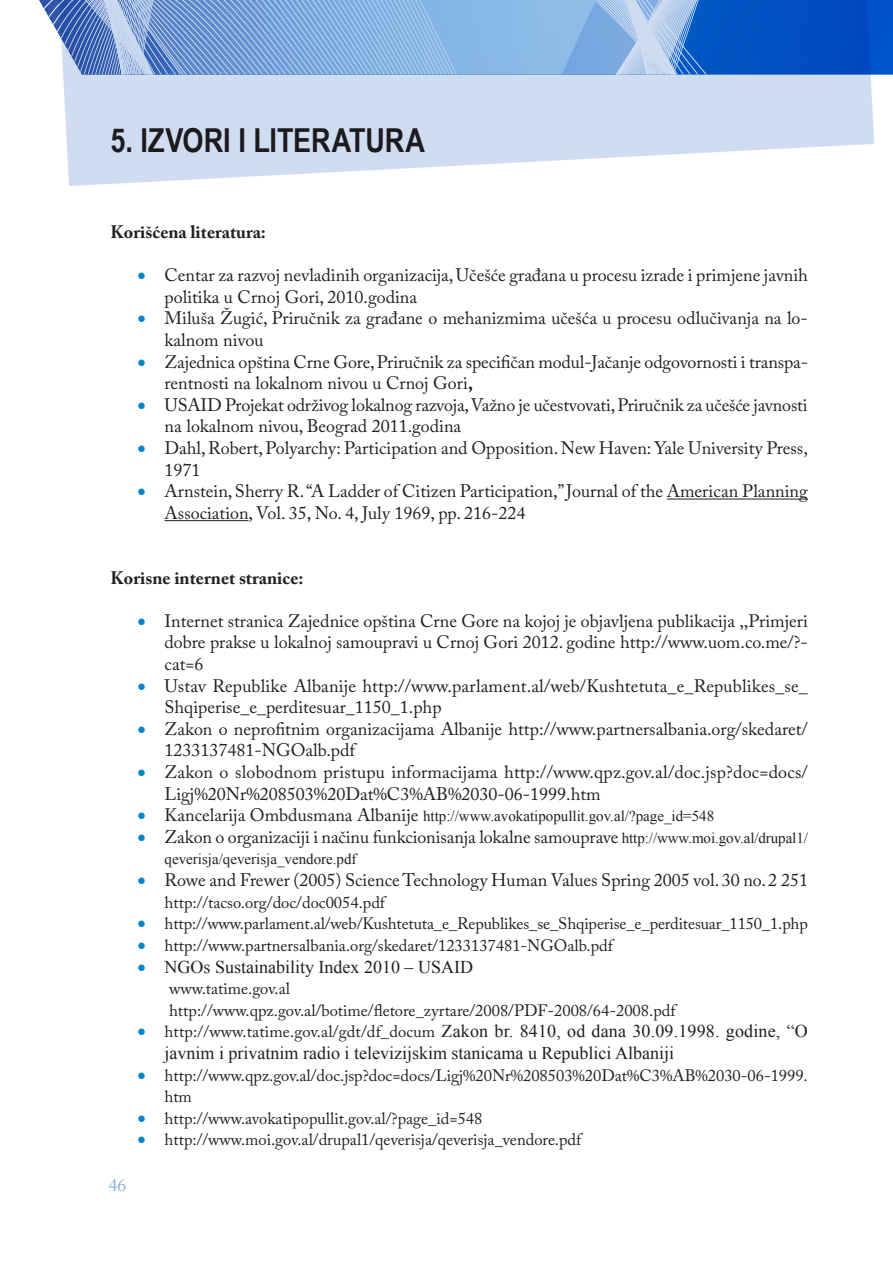
<style>
.page{position:relative;width:893px;height:1263px;background:#fff}
.page>*{position:absolute;margin:0;border:0;box-sizing:border-box;transform-origin:0 0}
.t1{font:700 33px "Arial Narrow";letter-spacing:-.005em;color:#231f20}
.t2{font:18px/21.6px "Adobe Caslon Pro";color:#231f20}
.t3{font:18px/21.6px "Times New Roman";color:#231f20}
.t4{font:700 18px "Adobe Caslon Pro";color:#231f20}
.t5{font:18px "Adobe Caslon Pro";color:#8ab1de}
.t6{font:16.5px/21.6px "Adobe Caslon Pro";color:#231f20}
.t7{font:15px "Times New Roman";color:#231f20}
.s1{color:#0685c8}
.s2{font-weight:700}
.s3{font-family:"Adobe Caslon Pro";font-size:18px}
.s4{font-family:"Times New Roman";font-size:15px}
.s5{font-family:"Adobe Caslon Pro";font-size:16.5px}
</style>
<div class="page">
<svg style="left:39px;top:0;width:854px;height:74px"></svg>
<hr style="left:667px;top:499px;width:141px;height:1px;background:#231f20">
<hr style="left:165px;top:520px;width:84px;height:1px;background:#231f20">
<svg style="left:56px;top:0;width:818px;height:186px;background:#acc5e8"></svg>
<h1 class="t1" style="left:111px;top:115px;width:316px">5. IZVORI I LITERATURA</h1>
<p class="t4" style="left:111px;top:221px;width:157px">Korišćena literatura:</p>
<p class="t2" style="left:165px;top:264px;width:645px;text-indent:-27px"><span class="s1">•</span> Centar za razvoj nevladinih organizacija, Učešće građana u procesu izrade i primjene javnih politika u Crnoj Gori, 2010.godina</p>
<p class="t2" style="left:165px;top:307px;width:645px;text-indent:-27px"><span class="s1">•</span> Miluša Žugić, Priručnik za građane o mehanizmima učešća u procesu odlučivanja na lo&shy;kalnom nivou</p>
<p class="t2" style="left:165px;top:351px;width:645px;text-indent:-27px"><span class="s1">•</span> Zajednica opština Crne Gore, Priručnik za specifičan modul-Jačanje odgovornosti i transpa&shy;rentnosti na lokalnom nivou u Crnoj Gori<span class="s2">,</span></p>
<p class="t2" style="left:165px;top:394px;width:644px;text-indent:-27px"><span class="s1">•</span> USAID Projekat održivog lokalnog razvoja, Važno je učestvovati, Priručnik za učešće javnosti na lokalnom nivou, Beograd 2011.godina</p>
<p class="t2" style="left:165px;top:437px;width:645px;text-indent:-27px"><span class="s1">•</span> Dahl, Robert, Polyarchy: Participation and Opposition. New Haven: Yale University Press,<br>1971</p>
<p class="t2" style="left:165px;top:480px;width:645px;text-indent:-27px"><span class="s1">•</span> Arnstein, Sherry R. “A Ladder of Citizen Participation,” Journal of the American Planning<br>Association, Vol. 35, No. 4, July 1969, pp. 216-224</p>
<p class="t4" style="left:111px;top:567px;width:194px">Korisne internet stranice:</p>
<p class="t2" style="left:164px;top:610px;width:645px;text-align:justify;text-indent:-27px"><span class="s1">•</span> Internet stranica Zajednice opština Crne Gore na kojoj je objavljena publikacija ,,Primjeri dobre prakse u lokalnoj samoupravi u Crnoj Gori 2012. godine http://www.uom.co.me/?- cat=6</p>
<p class="t2" style="left:164px;top:675px;width:645px;text-indent:-27px"><span class="s1">•</span> Ustav Republike Albanije http://www.parlament.al/web/Kushtetuta_e_Republikes_se_<br>Shqiperise_e_perditesuar_1150_1.php</p>
<p class="t2" style="left:164px;top:718px;width:645px;text-indent:-27px"><span class="s1">•</span> Zakon o neprofitnim organizacijama Albanije http://www.partnersalbania.org/skedaret/<br>1233137481-NGOalb.pdf</p>
<p class="t2" style="left:165px;top:761px;width:645px;text-indent:-27px"><span class="s1">•</span> Zakon o slobodnom pristupu informacijama http://www.qpz.gov.al/doc.jsp?doc=docs/<br>Ligj%20Nr%208503%20Dat%C3%AB%2030-06-1999.htm</p>
<p class="t7" style="left:138px;top:806px;width:578px"><span class="s1">•</span> <span class="s3">Kancelarija Ombdusmana Albanije</span> http://www.avokatipopullit.gov.al/?page_id=548</p>
<p class="t2" style="left:138px;top:826px;width:672px"><span class="s1">•</span> Zakon o organizaciji i načinu funkcionisanja lokalne samouprave <span class="s4">http://www.moi.gov.al/drupal1/</span></p>
<p class="t7" style="left:165px;top:849px;width:193px">qeverisja/qeverisja_vendore.pdf</p>
<p class="t2" style="left:138px;top:869px;width:672px"><span class="s1">•</span> Rowe and Frewer (2005) Science Technology Human Values Spring 2005 vol. 30 no. 2 251</p>
<p class="t6" style="left:165px;top:891px;width:222px">http://tacso.org/doc/doc0054.pdf</p>
<p class="t6" style="left:138px;top:913px;width:672px"><span class="s1">•</span> http://www.parlament.al/web/Kushtetuta_e_Republikes_se_Shqiperise_e_perditesuar_1150_1.php</p>
<p class="t6" style="left:138px;top:934px;width:477px"><span class="s1">•</span> http://www.partnersalbania.org/skedaret/1233137481-NGOalb.pdf</p>
<p class="t3" style="left:138px;top:955px;width:337px"><span class="s1">•</span> NGOs Sustainability Index 2010 – USAID</p>
<p class="t6" style="left:169px;top:977px;width:508px">www.tatime.gov.al http://www.qpz.gov.al/botime/fletore_zyrtare/2008/PDF-2008/64-2008.pdf</p>
<p class="t3" style="left:165px;top:1020px;width:645px;text-indent:-27px"><span class="s1">•</span> <span class="s5">http://www.tatime.gov.al/gdt/df_docum</span> Zakon br. 8410, od dana 30.09.1998. godine, “O javnim i privatnim radio i televizijskim stanicama u Republici Albaniji</p>
<p class="t6" style="left:164px;top:1064px;width:645px;text-indent:-27px"><span class="s1">•</span> http://www.qpz.gov.al/doc.jsp?doc=docs/Ligj%20Nr%208503%20Dat%C3%AB%2030-06-1999. htm</p>
<p class="t6" style="left:138px;top:1107px;width:346px"><span class="s1">•</span> http://www.avokatipopullit.gov.al/?page_id=548</p>
<p class="t6" style="left:138px;top:1129px;width:445px"><span class="s1">•</span> http://www.moi.gov.al/drupal1/qeverisja/qeverisja_vendore.pdf</p>
<p class="t5" style="left:109px;top:1174px;width:19px">46</p>
</div>
